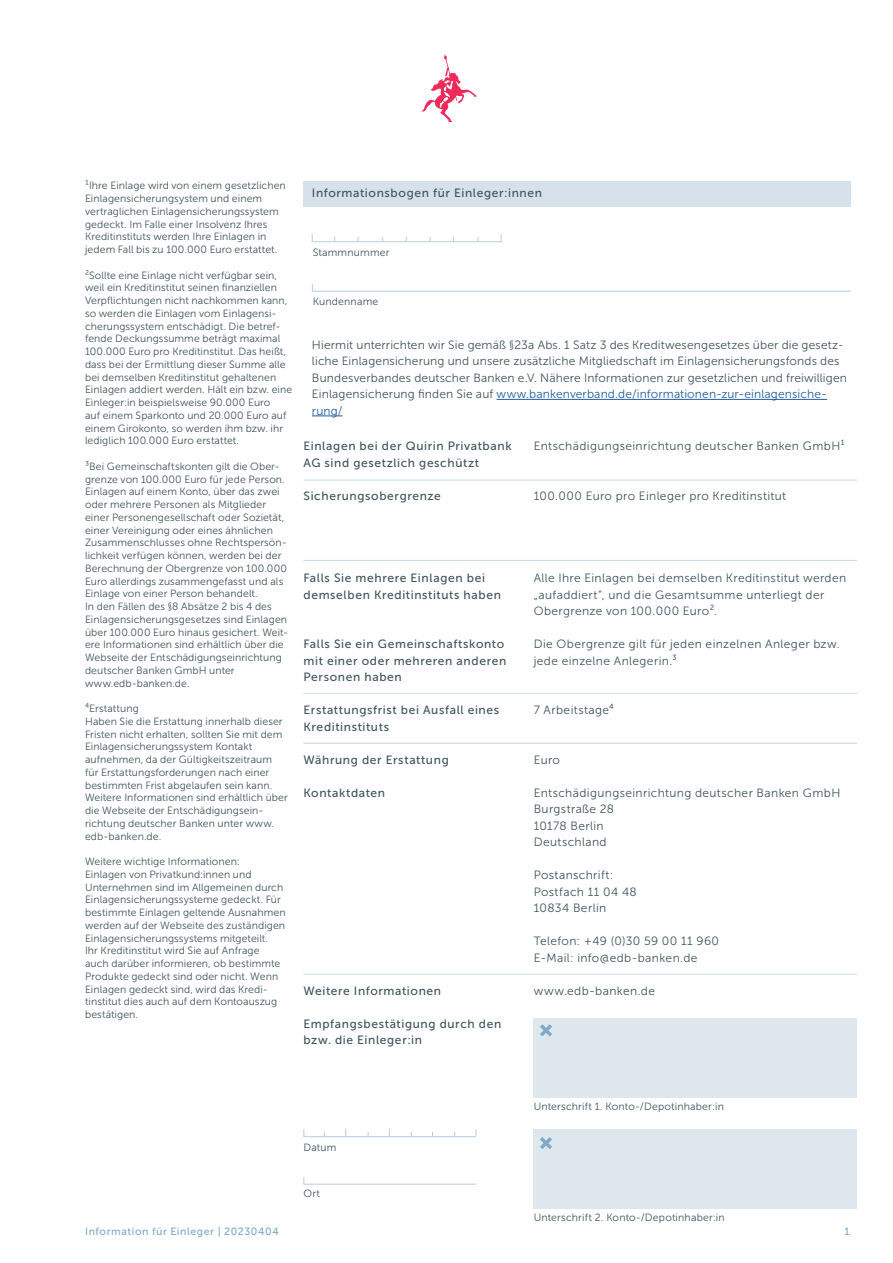
<style>
.page{position:relative;width:893px;height:1263px;background:#fff}
.page>*{position:absolute;margin:0;border:0;box-sizing:border-box;transform-origin:0 0}
.Lauftext_Museo{font:12px/16.5px "Museo Sans 300";letter-spacing:.025em;color:#3e555c}
.Lauftext_Museo-2{font:12px/16.5px "Museo Sans 500";letter-spacing:.055em;color:#3e555c}
.Lautext10ptAbstand_M{font:12px "Museo Sans 500";letter-spacing:.055em;color:#3e555c}
.Formtextklein{font:10.5px/12.8px "Museo Sans 300";letter-spacing:.005em;color:#3e555c}
.t1{font:10.5px "Museo Sans 500";letter-spacing:.055em;color:#7daac7}
.s1{color:#215e9e}
</style>
<div class="page">
<svg style="left:421px;top:55px;width:56px;height:67px"></svg>
<hr style="left:496px;top:399px;width:331px;height:1px;background:#215e9e">
<hr style="left:312px;top:416px;width:31px;height:1px;background:#215e9e">
<div style="left:303px;top:182px;width:547px;height:25px;background:#d6e1eb"></div>
<div style="left:534px;top:1018px;width:323px;height:80px;background:#dee6ee"></div>
<div style="left:534px;top:1129px;width:323px;height:80px;background:#dee6ee"></div>
<svg style="left:540px;top:1024px;width:12px;height:12px"></svg>
<svg style="left:540px;top:1137px;width:12px;height:12px"></svg>
<hr style="left:303px;top:480px;width:554px;height:1px;background:#c6d9e8">
<hr style="left:303px;top:693px;width:554px;height:1px;background:#c6d9e8">
<hr style="left:303px;top:743px;width:554px;height:1px;background:#c6d9e8">
<hr style="left:303px;top:974px;width:554px;height:1px;background:#c6d9e8">
<hr style="left:303px;top:560px;width:554px;height:1px;background:#c6d9e8">
<hr style="left:313px;top:291px;width:537px;height:1px;background:#b8cdde">
<hr style="left:312px;top:241px;width:189px;height:1px;background:#b8cdde">
<hr style="left:304px;top:1184px;width:172px;height:1px;background:#b8cdde">
<hr style="left:303px;top:1136px;width:173px;height:1px;background:#b8cdde">
<p class="Formtextklein" style="left:85px;top:180px;width:202px">¹Ihre Einlage wird von einem gesetzlichen Einlagensicherungsystem und einem vertraglichen Einlagensicherungssystem gedeckt. Im Falle einer Insolvenz Ihres Kreditinstituts werden Ihre Einlagen in jedem Fall bis zu 100.000 Euro erstattet.</p>
<p class="Formtextklein" style="left:85px;top:269px;width:209px">²Sollte eine Einlage nicht verfügbar sein, weil ein Kreditinstitut seinen finanziellen Verpflichtungen nicht nachkommen kann, so werden die Einlagen vom Einlagensi&shy;cherungssystem entschädigt. Die betref&shy;fende Deckungssumme beträgt maximal 100.000 Euro pro Kreditinstitut. Das heißt, dass bei der Ermittlung dieser Summe alle bei demselben Kreditinstitut gehaltenen Einlagen addiert werden. Hält ein bzw. eine Einleger:in beispielsweise 90.000 Euro<br>auf einem Sparkonto und 20.000 Euro auf einem Girokonto, so werden ihm bzw. ihr lediglich 100.000 Euro erstattet.</p>
<p class="Formtextklein" style="left:85px;top:460px;width:203px">³Bei Gemeinschaftskonten gilt die Ober&shy;grenze von 100.000 Euro für jede Person.<br>Einlagen auf einem Konto, über das zwei oder mehrere Personen als Mitglieder einer Personengesellschaft oder Sozietät, einer Vereinigung oder eines ähnlichen Zusammenschlusses ohne Rechtspersön&shy;lichkeit verfügen können, werden bei der Berechnung der Obergrenze von 100.000<br>Euro allerdings zusammengefasst und als Einlage von einer Person behandelt.</p>
<p class="Formtextklein" style="left:85px;top:600px;width:205px">In den Fällen des §8 Absätze 2 bis 4 des Einlagensicherungsgesetzes sind Einlagen über 100.000 Euro hinaus gesichert. Weit&shy;ere Informationen sind erhältlich über die Webseite der Entschädigungseinrichtung deutscher Banken GmbH unter www.edb-banken.de.</p>
<p class="Formtextklein" style="left:85px;top:702px;width:55px">⁴Erstattung</p>
<p class="Formtextklein" style="left:85px;top:715px;width:204px">Haben Sie die Erstattung innerhalb dieser Fristen nicht erhalten, sollten Sie mit dem Einlagensicherungssystem Kontakt aufnehmen, da der Gültigkeitszeitraum für Erstattungsforderungen nach einer bestimmten Frist abgelaufen sein kann.<br>Weitere Informationen sind erhältlich über die Webseite der Entschädigungsein&shy;richtung deutscher Banken unter www. edb-banken.de.</p>
<p class="Formtextklein" style="left:85px;top:855px;width:156px">Weitere wichtige Informationen:</p>
<p class="Formtextklein" style="left:85px;top:868px;width:202px">Einlagen von Privatkund:innen und Unternehmen sind im Allgemeinen durch Einlagensicherungssysteme gedeckt. Für bestimmte Einlagen geltende Ausnahmen werden auf der Webseite des zuständigen Einlagensicherungssystems mitgeteilt.<br>Ihr Kreditinstitut wird Sie auf Anfrage auch darüber informieren, ob bestimmte Produkte gedeckt sind oder nicht. Wenn Einlagen gedeckt sind, wird das Kredi&shy;tinstitut dies auch auf dem Kontoauszug bestätigen.</p>
<p class="Lautext10ptAbstand_M" style="left:312px;top:187px;width:232px">Informationsbogen für Einleger:innen</p>
<p class="Formtextklein" style="left:313px;top:246px;width:78px">Stammnummer</p>
<p class="Formtextklein" style="left:313px;top:295px;width:67px">Kundenname</p>
<p class="Lauftext_Museo" style="left:312px;top:336px;width:536px">Hiermit unterrichten wir Sie gemäß §23a Abs. 1 Satz 3 des Kreditwesengesetzes über die gesetz&shy;liche Einlagensicherung und unsere zusätzliche Mitgliedschaft im Einlagensicherungsfonds des Bundesverbandes deutscher Banken e.V. Nähere Informationen zur gesetzlichen und freiwilligen Einlagensicherung finden Sie auf <span class="s1">www.bankenverband.de/informationen-zur-einlagensiche&shy;rung/</span></p>
<p class="Lauftext_Museo-2" style="left:303px;top:438px;width:210px">Einlagen bei der Quirin Privatbank<br>AG sind gesetzlich geschützt</p>
<p class="Lauftext_Museo-2" style="left:303px;top:487px;width:139px">Sicherungsobergrenze</p>
<p class="Lauftext_Museo" style="left:534px;top:438px;width:313px">Entschädigungseinrichtung deutscher Banken GmbH¹</p>
<p class="Lauftext_Museo" style="left:534px;top:487px;width:254px">100.000 Euro pro Einleger pro Kreditinstitut</p>
<p class="Lauftext_Museo-2" style="left:303px;top:570px;width:183px">Falls Sie mehrere Einlagen bei</p>
<p class="Lauftext_Museo-2" style="left:303px;top:586px;width:199px">demselben Kreditinstituts haben</p>
<p class="Lauftext_Museo-2" style="left:303px;top:636px;width:202px">Falls Sie ein Gemeinschaftskonto</p>
<p class="Lauftext_Museo-2" style="left:303px;top:652px;width:204px">mit einer oder mehreren anderen</p>
<p class="Lauftext_Museo-2" style="left:303px;top:669px;width:100px">Personen haben</p>
<p class="Lauftext_Museo-2" style="left:303px;top:702px;width:197px">Erstattungsfrist bei Ausfall eines</p>
<p class="Lauftext_Museo-2" style="left:303px;top:718px;width:87px">Kreditinstituts</p>
<p class="Lauftext_Museo-2" style="left:303px;top:751px;width:147px">Währung der Erstattung</p>
<p class="Lauftext_Museo-2" style="left:303px;top:784px;width:83px">Kontaktdaten</p>
<p class="Lauftext_Museo-2" style="left:303px;top:982px;width:139px">Weitere Informationen</p>
<p class="Lauftext_Museo-2" style="left:303px;top:1015px;width:199px">Empfangsbestätigung durch den</p>
<p class="Lauftext_Museo-2" style="left:303px;top:1032px;width:120px">bzw. die Einleger:in</p>
<p class="Lauftext_Museo" style="left:534px;top:570px;width:314px">Alle Ihre Einlagen bei demselben Kreditinstitut werden „aufaddiert“, und die Gesamtsumme unterliegt der<br>Obergrenze von 100.000 Euro².</p>
<p class="Lauftext_Museo" style="left:534px;top:636px;width:308px">Die Obergrenze gilt für jeden einzelnen Anleger bzw. jede einzelne Anlegerin.³</p>
<p class="Lauftext_Museo" style="left:534px;top:702px;width:82px">7 Arbeitstage⁴</p>
<p class="Lauftext_Museo" style="left:534px;top:751px;width:28px">Euro</p>
<p class="Lauftext_Museo" style="left:534px;top:784px;width:308px">Entschädigungseinrichtung deutscher Banken GmbH</p>
<p class="Lauftext_Museo" style="left:534px;top:801px;width:82px">Burgstraße 28</p>
<p class="Lauftext_Museo" style="left:534px;top:817px;width:72px">10178 Berlin</p>
<p class="Lauftext_Museo" style="left:534px;top:834px;width:75px">Deutschland</p>
<p class="Lauftext_Museo" style="left:534px;top:867px;width:81px">Postanschrift:</p>
<p class="Lauftext_Museo" style="left:534px;top:883px;width:105px">Postfach 11 04 48</p>
<p class="Lauftext_Museo" style="left:534px;top:900px;width:74px">10834 Berlin</p>
<p class="Lauftext_Museo" style="left:534px;top:933px;width:187px">Telefon: +49 (0)30 59 00 11 960</p>
<p class="Lauftext_Museo" style="left:534px;top:949px;width:165px">E-Mail: info@edb-banken.de</p>
<p class="Lauftext_Museo" style="left:534px;top:982px;width:123px">www.edb-banken.de</p>
<p class="Formtextklein" style="left:303px;top:1141px;width:35px">Datum</p>
<p class="Formtextklein" style="left:303px;top:1187px;width:18px">Ort</p>
<p class="Formtextklein" style="left:534px;top:1100px;width:192px">Unterschrift 1. Konto-/Depotinhaber:in</p>
<p class="Formtextklein" style="left:534px;top:1211px;width:193px">Unterschrift 2. Konto-/Depotinhaber:in</p>
<p class="t1" style="left:85px;top:1225px;width:195px">Information für Einleger | 20230404</p>
<p class="t1" style="left:844px;top:1225px;width:7px">1</p>
</div>
